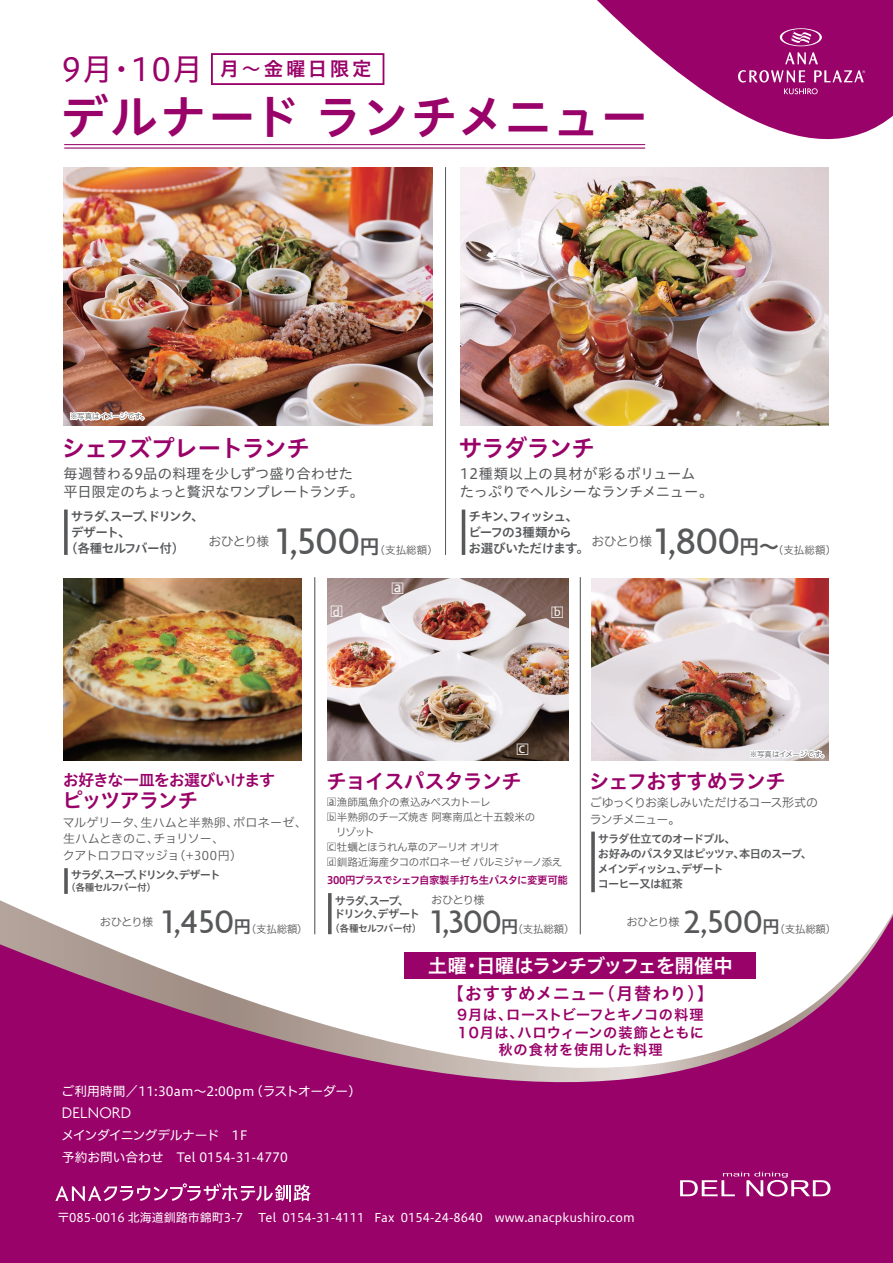
<style>
.page{position:relative;width:893px;height:1263px;background:#fff}
.page>*{position:absolute;margin:0;border:0;box-sizing:border-box;transform-origin:0 0}
.t1{font:48px "Hiragino UD Sans Std N W6";letter-spacing:.005em;color:#990269}
.t2{font:500 40.05px "Agenda";color:#57585a}
.t3{font:500 35.4px "Agenda";color:#57585a}
.t4{font:24px "Hiragino UD Sans Std W6";letter-spacing:-.06em;color:#990269}
.t5{font:20.85px "Hiragino UD Sans Std W6";letter-spacing:-.06em;color:#990269}
.t6{font:20.85px "Hiragino UD Sans Std W6";letter-spacing:-.08em;color:#990269}
.t7{font:19.5px "Hiragino UD Sans Std N W6";letter-spacing:-.065em;color:#fff}
.t8{font:19.5px "Hiragino UD Sans Std N W6";letter-spacing:.135em;color:#990269}
.t9{font:17.4px "Hiragino UD Sans Std N W6";letter-spacing:.025em;color:#990269}
.t10{font:300 16.5px "Agenda";letter-spacing:.01em;color:#fff}
.t11{font:16.05px "Hiragino UD Sans Std W6";letter-spacing:-.05em;color:#990269}
.t12{font:15px "Hiragino UD Sans Std N W6";color:#fff}
.t13{font:14.25px/18px "Hiragino UD Sans Std W4";letter-spacing:-.015em;color:#57585a}
.t14{font:14.1px/17.2px "Hira Kaku Pro W6";letter-spacing:.03em;color:#990269;text-align:center}
.t15{font:12.9px "Hiragino UD Sans F Std N W3";letter-spacing:-.06em;color:#57585a}
.t16{font:12.75px/21.8px "Hiragino UD Sans F Std N W4";letter-spacing:-.005em;color:#fff}
.t17{font:12.6px/15.8px "Hiragino UD Sans Std W6";letter-spacing:-.065em;color:#57585a}
.t18{font:12.6px "Hiragino UD Sans Std W6";letter-spacing:-.115em;color:#57585a}
.t19{font:12.6px "Hiragino UD Sans Std W6";letter-spacing:-.04em;color:#57585a}
.t20{font:12px "Hiragino UD Sans F Std W4";color:#fff}
.t21{font:12px/16.5px "Hiragino UD Sans F Std W3";color:#57585a}
.t22{font:12px/16.5px "Hiragino UD Sans F Std W3";letter-spacing:-.05em;color:#57585a}
.t23{font:11.25px/15px "Hiragino UD Sans Std W6";letter-spacing:-.07em;color:#57585a}
.t24{font:11.25px/13.5px "Hiragino UD Sans Std W6";letter-spacing:-.125em;color:#57585a}
.t25{font:11.25px "Hiragino UD Sans Std W6";letter-spacing:-.145em;color:#57585a}
.t26{font:11.25px "Hiragino UD Sans F Std N W3";letter-spacing:-.06em;color:#57585a}
.t27{font:10.5px/15px "Hiragino UD Sans F Std W3";letter-spacing:-.025em;color:#57585a}
.t28{font:10.5px "Hiragino UD Sans F Std N W3";letter-spacing:-.02em;color:#57585a}
.t29{font:10.5px "Hiragino UD Sans Std W6";letter-spacing:-.07em;color:#990269}
.t30{font:10.5px "Hiragino UD Sans F Std W3";letter-spacing:-.055em;color:#57585a}
.t31{font:10.05px "Hiragino UD Sans F Std W4";color:#57585a}
.t32{font:9.75px "Hiragino UD Sans Std W6";letter-spacing:-.065em;color:#57585a}
.t33{font:7.65px "Hiragino UD Sans F Std W4";color:#57585a;scale:1.05 1}
.t34{font:7.5px "Hiragino UD Sans F Std W3";letter-spacing:-.035em;color:#57585a}
.s1{font-family:"Hiragino UD Sans Std W4";font-size:31.5px}
.s2{font-family:"Agenda";font-weight:500;font-size:40.05px}
.s3{font-family:"Hira Kaku Pro W6";font-size:19.8px}
.s4{font-family:"Hiragino UD Sans F Std W4";font-size:13.5px}
.s5{font-family:"Hira Kaku Pro W6";font-weight:400;font-size:19.8px}
.s6{font-family:"Hiragino UD Sans F Std W4";font-size:11.25px}
.s7{font-family:"Agenda";font-weight:500;font-size:35.4px}
.s8{font-family:"Hira Kaku Pro W6";font-size:17.25px}
.s9{font-size:10.95px}
.s10{font-family:"Hira Kaku Pro W6";font-weight:400;font-size:17.25px}
</style>
<div class="page">
<svg style="left:0;top:888px;width:893px;height:375px;background:#a51f7a"></svg>
<svg style="left:0;top:900px;width:893px;height:265px"></svg>
<svg style="left:597px;top:0;width:296px;height:145px"></svg>
<svg style="left:55px;top:1183px;width:256px;height:18px;background:#b34490"></svg>
<svg style="left:680px;top:1172px;width:150px;height:24px"></svg>
<hr style="left:580px;top:577px;width:1px;height:357px;background:#57585a">
<hr style="left:314px;top:577px;width:1px;height:357px;background:#57585a">
<hr style="left:445px;top:167px;width:1px;height:388px;background:#57585a">
<svg style="left:328px;top:893px;width:4px;height:41px"></svg>
<svg style="left:64px;top:868px;width:4px;height:26px"></svg>
<hr style="left:462px;top:509px;width:3px;height:46px;background:#57585a">
<svg style="left:64px;top:509px;width:4px;height:46px"></svg>
<svg style="left:211px;top:53px;width:173px;height:32px"></svg>
<hr style="left:64px;top:148px;width:581px;height:1px;background:#990269">
<hr style="left:64px;top:144px;width:581px;height:1px;background:#990269">
<div style="left:404px;top:953px;width:352px;height:26px;background:#990269"></div>
<img style="left:328px;top:578px;width:241px;height:183px">
<img style="left:64px;top:578px;width:238px;height:183px">
<img style="left:461px;top:167px;width:368px;height:258px">
<img style="left:64px;top:167px;width:368px;height:258px">
<svg style="left:68px;top:390px;width:95px;height:33px;background:#aa7560"></svg>
<img style="left:591px;top:578px;width:238px;height:183px">
<svg style="left:591px;top:831px;width:4px;height:61px"></svg>
<svg style="left:747px;top:728px;width:82px;height:32px"></svg>
<h3 class="t8" style="left:62px;top:54px;width:311px"><span class="s1">9月・10月</span> 月～金曜日限定</h3>
<h1 class="t1" style="left:60px;top:81px;width:589px">デルナードランチメニュー</h1>
<p class="t34" style="left:70px;top:411px;width:80px">※写真はイメージです。</p>
<h3 class="t4" style="left:62px;top:429px;width:250px">シェフズプレートランチ</h3>
<p class="t13" style="left:63px;top:464px;width:302px">毎週替わる9品の料理を少しずつ盛り合わせた平日限定のちょっと贅沢なワンプレートランチ。</p>
<p class="t18" style="left:71px;top:507px;width:134px">サラダ、スープ、ドリンク、</p>
<p class="t17" style="left:71px;top:524px;width:61px">デザート、</p>
<p class="t19" style="left:65px;top:538px;width:121px">（各種セルフバー付）</p>
<p class="t15" style="left:208px;top:532px;width:62px">おひとり様</p>
<p class="t28" style="left:276px;top:542px;width:163px"><span class="s2">1,500</span><span class="s3">円</span>（支払総額）</p>
<p class="t12" style="left:390px;top:577px;width:16px">□<span class="s4">a</span></p>
<h3 class="t4" style="left:458px;top:429px;width:138px">サラダランチ</h3>
<p class="t13" style="left:460px;top:464px;width:255px">12種類以上の具材が彩るボリューム<br>たっぷりでヘルシーなランチメニュー。</p>
<h2 class="t2" style="left:655px;top:517px;width:125px">1,800<span class="s5">円～</span></h2>
<p class="t17" style="left:468px;top:508px;width:122px">チキン、フィッシュ、ビーフの3種類から<br>お選びいただけます。</p>
<p class="t15" style="left:591px;top:532px;width:62px">おひとり様</p>
<p class="t28" style="left:773px;top:542px;width:65px">（支払総額）</p>
<p class="t12" style="left:329px;top:600px;width:16px">□<span class="s6">d</span></p>
<p class="t12" style="left:550px;top:600px;width:16px">□<span class="s6">b</span></p>
<p class="t11" style="left:63px;top:767px;width:214px">お好きな一皿をお選びいけます</p>
<h3 class="t6" style="left:62px;top:785px;width:137px">ピッツアランチ</h3>
<p class="t21" style="left:63px;top:813px;width:246px">マルゲリータ、生ハムと半熟卵、ボロネーゼ、生ハムときのこ、チョリソー、<br>クアトロフロマッジョ（+300円）</p>
<p class="t25" style="left:71px;top:866px;width:151px">サラダ、スープ、ドリンク、デザート</p>
<p class="t32" style="left:66px;top:880px;width:91px">（各種セルフバー付）</p>
<p class="t28" style="left:162px;top:921px;width:147px"><span class="s7">1,450</span><span class="s8">円</span>（支払総額）</p>
<p class="t26" style="left:100px;top:913px;width:55px">おひとり様</p>
<p class="t12" style="left:515px;top:738px;width:16px">□<span class="s4">c</span></p>
<h3 class="t5" style="left:326px;top:765px;width:197px">チョイスパスタランチ</h3>
<p class="t27" style="left:326px;top:794px;width:166px"><span class="s9">□</span>漁師風魚介の煮込みペスカトーレ</p>
<p class="t27" style="left:326px;top:809px;width:211px"><span class="s9">□</span>半熟卵のチーズ焼き 阿寒南瓜と十五穀米の　リゾット</p>
<p class="t30" style="left:326px;top:839px;width:175px"><span class="s9">□</span>牡蠣とほうれん草のアーリオ オリオ</p>
<p class="t27" style="left:326px;top:854px;width:238px"><span class="s9">□</span>釧路近海産タコのボロネーゼ パルミジャーノ添え</p>
<p class="t31" style="left:329px;top:793px;width:7px">a</p>
<p class="t31" style="left:329px;top:838px;width:7px">c</p>
<p class="t33" style="left:329px;top:811px;width:6px">b</p>
<p class="t33" style="left:329px;top:856px;width:6px">d</p>
<p class="t29" style="left:327px;top:872px;width:242px">300円プラスでシェフ自家製手打ち生パスタに変更可能</p>
<p class="t24" style="left:334px;top:893px;width:88px">サラダ、スープ、ドリンク、デザート</p>
<p class="t32" style="left:330px;top:920px;width:93px">（各種セルフバー付）</p>
<p class="t26" style="left:431px;top:891px;width:55px">おひとり様</p>
<p class="t28" style="left:431px;top:921px;width:145px"><span class="s7">1,300</span><span class="s8">円</span>（支払総額）</p>
<p class="t34" style="left:750px;top:748px;width:80px">※写真はイメージです。</p>
<h3 class="t5" style="left:589px;top:765px;width:199px">シェフおすすめランチ</h3>
<p class="t22" style="left:590px;top:793px;width:230px">ごゆっくりお楽しみいただけるコース形式のランチメニュー。</p>
<p class="t23" style="left:598px;top:831px;width:216px">サラダ仕立てのオードブル、<br>お好みのパスタ又はピッツァ、本日のスープ、メインディッシュ、デザート<br>コーヒー又は紅茶</p>
<h3 class="t3" style="left:683px;top:900px;width:98px">2,500<span class="s10">円</span></h3>
<p class="t26" style="left:626px;top:913px;width:55px">おひとり様</p>
<p class="t28" style="left:774px;top:921px;width:63px">（支払総額）</p>
<h3 class="t7" style="left:428px;top:951px;width:307px">土曜・日曜はランチブッフェを開催中</h3>
<p class="t14" style="left:457px;top:1006px;width:248px">9月は、ローストビーフとキノコの料理<br>10月は、ハロウィーンの装飾とともに秋の食材を使用した料理</p>
<p class="t9" style="left:447px;top:980px;width:269px">【おすすめメニュー（月替わり）】</p>
<p class="t16" style="left:61px;top:1080px;width:301px">ご利用時間／11:30am～2:00pm（ラストオーダー）</p>
<p class="t10" style="left:62px;top:1103px;width:71px">DELNORD</p>
<p class="t16" style="left:62px;top:1123px;width:228px">メインダイニングデルナード　1F<br>予約お問い合わせ　Tel 0154-31-4770</p>
<p class="t20" style="left:58px;top:1208px;width:579px">〒085-0016 北海道釧路市錦町3-7 　Tel 0154-31-4111 Fax 0154-24-8640　www.anacpkushiro.com</p>
</div>
